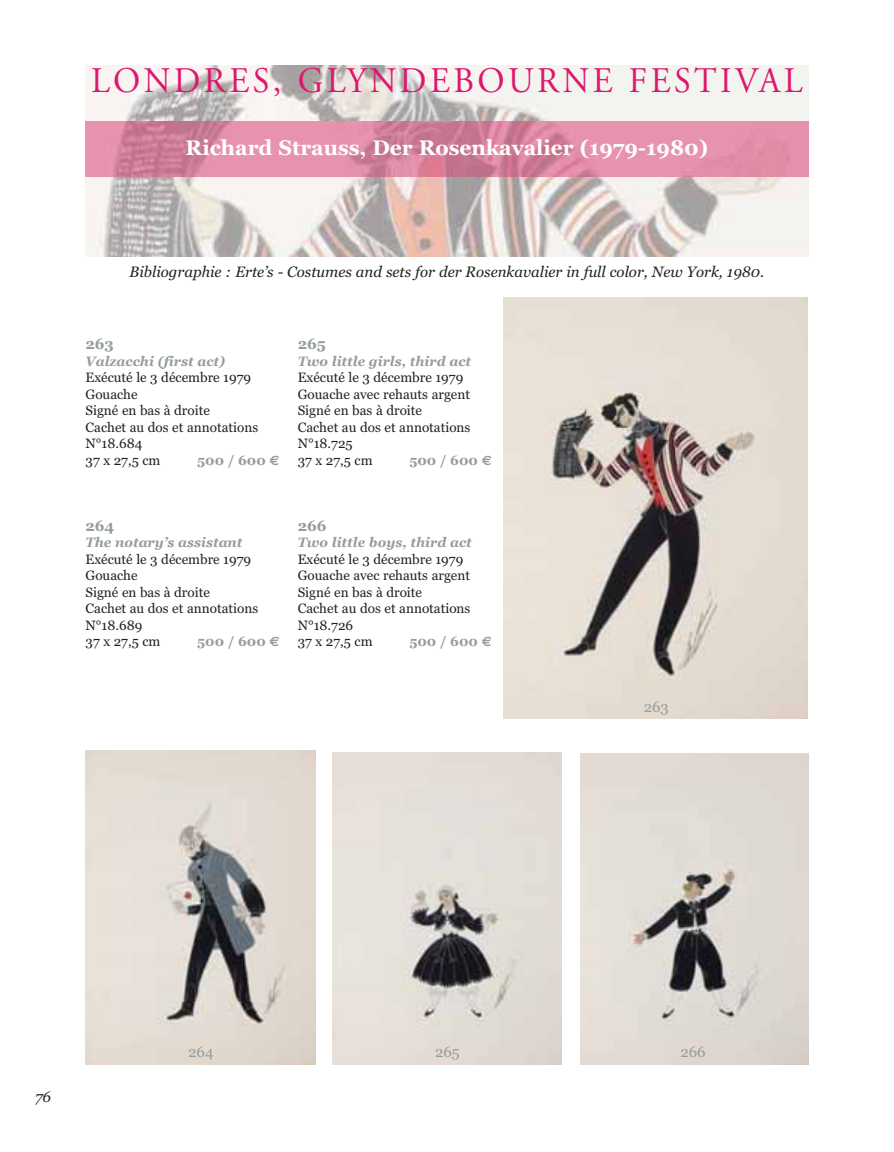
<style>
.page{position:relative;width:894px;height:1152px;background:#fff}
.page>*{position:absolute;margin:0;border:0;box-sizing:border-box;transform-origin:0 0}
.t1{font:36px "Adobe Garamond";letter-spacing:.1em;color:#dc176f;scale:.95 1}
.t2{font:700 21px "Georgia";color:#fff}
.t3{font:italic 15px "Georgia";color:#20231e}
.t4{font:700 15px "Georgia";color:#959c9d}
.t5{font:15px "Georgia";color:#959c9d}
.t6{font:13.5px/16.5px "Georgia";color:#20231e}
.t7{font:italic 700 13.5px "Georgia";color:#959c9d}
.t8{font:700 13.5px "Georgia";color:#959c9d}
.s1{font-family:"Euro Sans"}
</style>
<div class="page">
<img style="left:86px;top:66px;width:722px;height:190px">
<img style="left:86px;top:751px;width:229px;height:314px">
<img style="left:503px;top:298px;width:304px;height:421px">
<img style="left:333px;top:752px;width:229px;height:313px">
<img style="left:580px;top:753px;width:228px;height:311px">
<h1 class="t1" style="left:91px;top:66px;width:751px">LONDRES, GLYNDEBOURNE FESTIVAL</h1>
<h2 class="t2" style="left:186px;top:139px;width:524px">Richard Strauss, Der Rosenkavalier (1979-1980)</h2>
<p class="t3" style="left:130px;top:265px;width:636px">Bibliographie : Erte’s - Costumes and sets for der Rosenkavalier in full color, New York, 1980.</p>
<p class="t4" style="left:86px;top:338px;width:30px">263</p>
<p class="t7" style="left:86px;top:356px;width:141px">Valzacchi (first act)</p>
<p class="t6" style="left:86px;top:371px;width:174px">Exécuté le 3 décembre 1979<br>Gouache<br>Signé en bas à droite<br>Cachet au dos et annotations<br>N°18.684<br>37 x 27,5 cm</p>
<p class="t8" style="left:197px;top:455px;width:84px">500 / 600 <span class="s1">€</span></p>
<p class="t4" style="left:298px;top:338px;width:30px">265</p>
<p class="t7" style="left:298px;top:356px;width:175px">Two little girls, third act</p>
<p class="t6" style="left:298px;top:371px;width:174px">Exécuté le 3 décembre 1979<br>Gouache avec rehauts argent<br>Signé en bas à droite<br>Cachet au dos et annotations<br>N°18.725<br>37 x 27,5 cm</p>
<p class="t8" style="left:409px;top:455px;width:84px">500 / 600 <span class="s1">€</span></p>
<p class="t4" style="left:86px;top:520px;width:30px">264</p>
<p class="t7" style="left:86px;top:537px;width:158px">The notary’s assistant</p>
<p class="t6" style="left:86px;top:552px;width:174px">Exécuté le 3 décembre 1979<br>Gouache<br>Signé en bas à droite<br>Cachet au dos et annotations<br>N°18.689<br>37 x 27,5 cm</p>
<p class="t8" style="left:197px;top:636px;width:84px">500 / 600 <span class="s1">€</span></p>
<p class="t4" style="left:298px;top:520px;width:30px">266</p>
<p class="t7" style="left:298px;top:537px;width:176px">Two little boys, third act</p>
<p class="t6" style="left:298px;top:552px;width:174px">Exécuté le 3 décembre 1979<br>Gouache avec rehauts argent<br>Signé en bas à droite<br>Cachet au dos et annotations<br>N°18.726<br>37 x 27,5 cm</p>
<p class="t8" style="left:409px;top:636px;width:84px">500 / 600 <span class="s1">€</span></p>
<p class="t5" style="left:644px;top:701px;width:27px">263</p>
<p class="t3" style="left:35px;top:1090px;width:17px">76</p>
<p class="t5" style="left:188px;top:1046px;width:27px">264</p>
<p class="t5" style="left:435px;top:1046px;width:26px">265</p>
<p class="t5" style="left:680px;top:1046px;width:27px">266</p>
</div>
